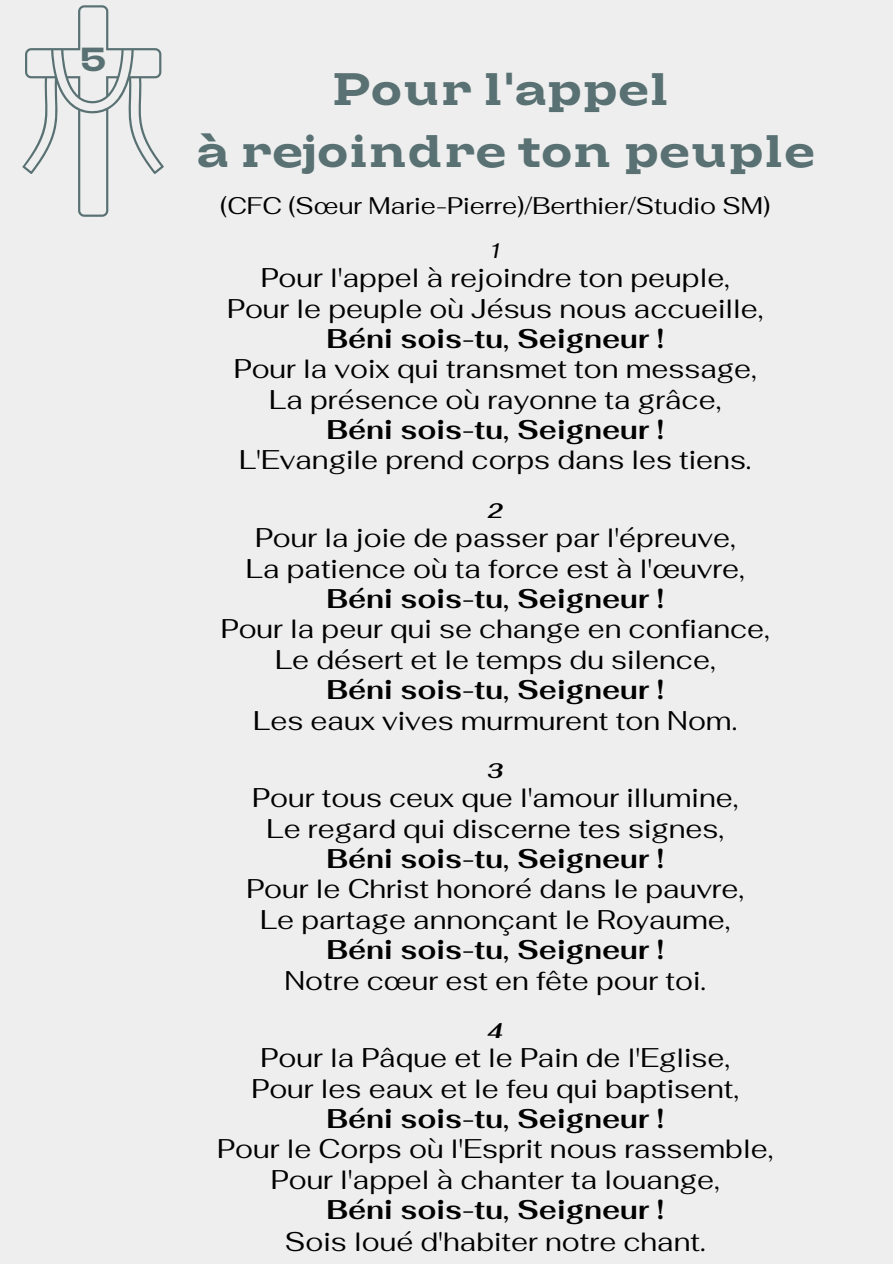
<style>
.page{position:relative;width:893px;height:1264px;background:#fff}
.page>*{position:absolute;margin:0;border:0;box-sizing:border-box;transform-origin:0 0}
.t1{font:700 expanded 45px/61.8px "Lazord Slab";letter-spacing:-.02em;color:#597173;text-align:center}
.t2{font:700 expanded 33px "Lazord Slab";color:#597173}
.t3{font:27px/30.3px "Fahkwang";color:#000;text-align:center}
.t4{font:24px "Fahkwang";color:#000}
.t5{font:italic 700 21px "Fahkwang";color:#000}
.t6{font:italic 21px "Fahkwang";color:#000}
.s1{font-weight:700}
</style>
<div class="page">
<div style="left:0;top:0;width:892px;height:1263px;background:#eee"></div>
<svg style="left:22px;top:5px;width:142px;height:212px"></svg>
<p class="t2" style="left:79px;top:42px;width:29px">5</p>
<h2 class="t1" style="left:196px;top:59px;width:621px">Pour l'appel<br>à rejoindre ton peuple</h2>
<p class="t4" style="left:220px;top:190px;width:551px">(CFC (Sœur Marie-Pierre)/Berthier/Studio SM)</p>
<h1 class="t6" style="left:488px;top:237px;width:16px">1</h1>
<h1 class="t3" style="left:227px;top:262px;width:538px">Pour l'appel à rejoindre ton peuple, Pour le peuple où Jésus nous accueille, <span class="s1">Béni sois-tu, Seigneur !<br></span>Pour la voix qui transmet ton message, La présence où rayonne ta grâce,<br><span class="s1">Béni sois-tu, Seigneur !<br></span>L'Evangile prend corps dans les tiens.</h1>
<p class="t5" style="left:487px;top:496px;width:17px">2</p>
<p class="t3" style="left:221px;top:522px;width:550px">Pour la joie de passer par l'épreuve,<br>La patience où ta force est à l'œuvre,<br><span class="s1">Béni sois-tu, Seigneur !<br></span>Pour la peur qui se change en confiance,<br>Le désert et le temps du silence,<br><span class="s1">Béni sois-tu, Seigneur !<br></span>Les eaux vives murmurent ton Nom.</p>
<h2 class="t5" style="left:487px;top:756px;width:17px">3</h2>
<h2 class="t3" style="left:246px;top:782px;width:499px">Pour tous ceux que l'amour illumine,<br>Le regard qui discerne tes signes,<br><span class="s1">Béni sois-tu, Seigneur !<br></span>Pour le Christ honoré dans le pauvre,<br>Le partage annonçant le Royaume,<br><span class="s1">Béni sois-tu, Seigneur !<br></span>Notre cœur est en fête pour toi.</h2>
<h2 class="t5" style="left:487px;top:1016px;width:17px">4</h2>
<h2 class="t3" style="left:217px;top:1042px;width:557px">Pour la Pâque et le Pain de l'Eglise,<br>Pour les eaux et le feu qui baptisent,<br><span class="s1">Béni sois-tu, Seigneur !<br></span>Pour le Corps où l'Esprit nous rassemble,<br>Pour l'appel à chanter ta louange,<br><span class="s1">Béni sois-tu, Seigneur !<br></span>Sois loué d'habiter notre chant.</h2>
</div>
